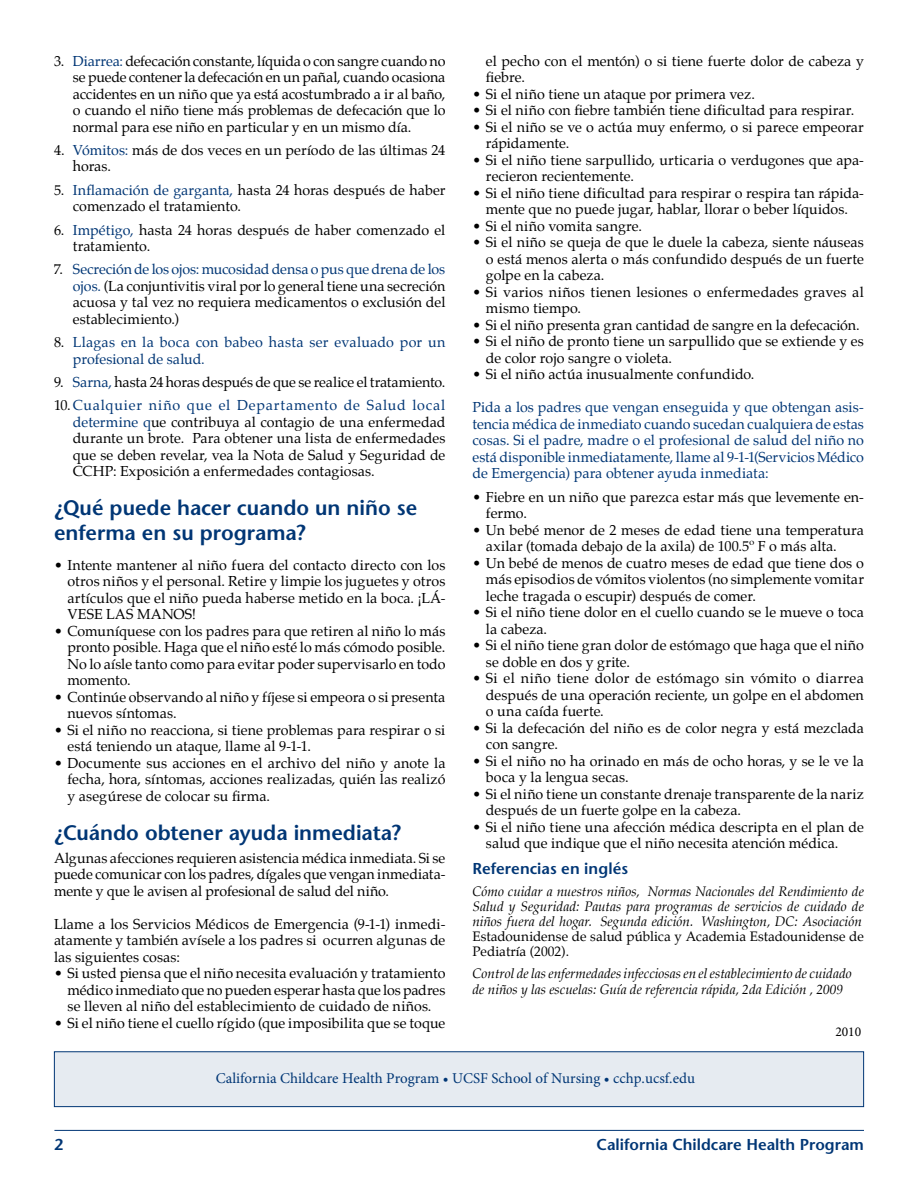
<style>
.page{position:relative;width:918px;height:1188px;background:#fff}
.page>*{position:absolute;margin:0;border:0;box-sizing:border-box;transform-origin:0 0}
.t1{font:600 21px/25.5px "Stone Sans";color:#003675}
.t2{font:600 15.75px "Stone Sans";color:#003675}
.t3{font:15px "Minion Pro";color:#003675}
.t4{font:14.25px/16.5px "Palatino";letter-spacing:.005em;color:#000}
.t5{font:14.25px/16.5px "Palatino";letter-spacing:.005em;color:#003675}
.t6{font:italic 13.5px/15px "Palatino";color:#000;text-align:justify}
.t7{font:13.5px/15px "Palatino";color:#000}
.t8{font:13.5px "Minion Pro";color:#000}
.s1{color:#003675}
.s2{color:#000}
</style>
<div class="page">
<hr style="left:54px;top:1130px;width:810px;height:1px;background:#003675">
<div style="left:54px;top:1051px;width:810px;height:56px;background:#e6ebf1;border:1px solid #003675"></div>
<p class="t4" style="left:73px;top:53px;width:374px;text-align:justify;text-indent:-19px">3. <span class="s1">Diarrea:</span> defecación constante, líquida o con sangre cuando no se puede contener la defecación en un pañal, cuando ocasiona accidentes en un niño que ya está acostumbrado a ir al baño, o cuando el niño tiene más problemas de defecación que lo normal para ese niño en particular y en un mismo día.</p>
<p class="t4" style="left:73px;top:142px;width:374px;text-indent:-19px">4. <span class="s1">Vómitos:</span> más de dos veces en un período de las últimas 24 horas.</p>
<p class="t4" style="left:73px;top:182px;width:374px;text-indent:-19px">5. <span class="s1">Inflamación de garganta,</span> hasta 24 horas después de haber comenzado el tratamiento.</p>
<p class="t4" style="left:73px;top:221px;width:374px;text-indent:-19px">6. <span class="s1">Impétigo,</span> hasta 24 horas después de haber comenzado el tratamiento.</p>
<p class="t4" style="left:73px;top:261px;width:374px;text-align:justify;text-indent:-19px">7. <span class="s1">Secreción de los ojos: mucosidad densa o pus que drena de los ojos.</span> (La conjuntivitis viral por lo general tiene una secreción acuosa y tal vez no requiera medicamentos o exclusión del establecimiento.)</p>
<p class="t5" style="left:73px;top:334px;width:374px;text-indent:-19px"><span class="s2">8.</span> Llagas en la boca con babeo hasta ser evaluado por un profesional de salud.</p>
<p class="t4" style="left:54px;top:370px;width:393px;line-height:23.2px">9. <span class="s1">Sarna,</span> hasta 24 horas después de que se realice el tratamiento.<br>10.<span class="s1">Cualquier niño que el Departamento de Salud local</span></p>
<p class="t4" style="left:73px;top:413px;width:374px;text-align:justify"><span class="s1">determine q</span>ue contribuya al contagio de una enfermedad durante un brote. Para obtener una lista de enfermedades que se deben revelar, vea la Nota de Salud y Seguridad de CCHP: Exposición a enfermedades contagiosas.</p>
<h1 class="t1" style="left:54px;top:495px;width:365px">¿Qué puede hacer cuando un niño se enferma en su programa?</h1>
<p class="t4" style="left:67px;top:557px;width:379px;text-align:justify;text-indent:-13px">• Intente mantener al niño fuera del contacto directo con los otros niños y el personal. Retire y limpie los juguetes y otros artículos que el niño pueda haberse metido en la boca. ¡LÁ-VESE LAS MANOS!</p>
<p class="t4" style="left:67px;top:623px;width:379px;text-align:justify;text-indent:-13px">• Comuníquese con los padres para que retiren al niño lo más pronto posible. Haga que el niño esté lo más cómodo posible.<br>No lo aísle tanto como para evitar poder supervisarlo en todo momento.</p>
<p class="t4" style="left:67px;top:689px;width:379px;text-indent:-13px">• Continúe observando al niño y fíjese si empeora o si presenta nuevos síntomas.</p>
<p class="t4" style="left:67px;top:722px;width:379px;text-indent:-13px">• Si el niño no reacciona, si tiene problemas para respirar o si está teniendo un ataque, llame al 9-1-1.</p>
<p class="t4" style="left:67px;top:755px;width:379px;text-align:justify;text-indent:-13px">• Documente sus acciones en el archivo del niño y anote la fecha, hora, síntomas, acciones realizadas, quién las realizó y asegúrese de colocar su firma.</p>
<h1 class="t1" style="left:54px;top:819px;width:348px">¿Cuándo obtener ayuda inmediata?</h1>
<p class="t4" style="left:54px;top:850px;width:393px;text-align:justify">Algunas afecciones requieren asistencia médica inmediata. Si se puede comunicar con los padres, dígales que vengan inmediata&shy;mente y que le avisen al profesional de salud del niño.</p>
<p class="t4" style="left:54px;top:916px;width:393px;text-align:justify">Llame a los Servicios Médicos de Emergencia (9-1-1) inmedi&shy;atamente y también avísele a los padres si ocurren algunas de las siguientes cosas:</p>
<p class="t4" style="left:67px;top:965px;width:379px;text-align:justify;text-indent:-13px">• Si usted piensa que el niño necesita evaluación y tratamiento médico inmediato que no pueden esperar hasta que los padres se lleven al niño del establecimiento de cuidado de niños.</p>
<p class="t4" style="left:54px;top:1015px;width:393px">• Si el niño tiene el cuello rígido (que imposibilita que se toque</p>
<p class="t4" style="left:486px;top:53px;width:379px">el pecho con el mentón) o si tiene fuerte dolor de cabeza y fiebre.</p>
<p class="t4" style="left:472px;top:86px;width:284px">• Si el niño tiene un ataque por primera vez.</p>
<p class="t4" style="left:472px;top:102px;width:383px">• Si el niño con fiebre también tiene dificultad para respirar.</p>
<p class="t4" style="left:486px;top:119px;width:379px;text-indent:-13px">• Si el niño se ve o actúa muy enfermo, o si parece empeorar rápidamente.</p>
<p class="t4" style="left:486px;top:152px;width:379px;text-indent:-13px">• Si el niño tiene sarpullido, urticaria o verdugones que apa&shy;recieron recientemente.</p>
<p class="t4" style="left:472px;top:185px;width:393px;text-align:center">• Si el niño tiene dificultad para respirar o respira tan rápida&shy;mente que no puede jugar, hablar, llorar o beber líquidos.</p>
<p class="t4" style="left:472px;top:218px;width:171px">• Si el niño vomita sangre.</p>
<p class="t4" style="left:486px;top:234px;width:380px;text-align:justify;text-indent:-13px">• Si el niño se queja de que le duele la cabeza, siente náuseas o está menos alerta o más confundido después de un fuerte golpe en la cabeza.</p>
<p class="t4" style="left:486px;top:284px;width:379px;text-indent:-13px">• Si varios niños tienen lesiones o enfermedades graves al mismo tiempo.</p>
<p class="t4" style="left:472px;top:317px;width:389px">• Si el niño presenta gran cantidad de sangre en la defecación.</p>
<p class="t4" style="left:486px;top:333px;width:379px;text-indent:-13px">• Si el niño de pronto tiene un sarpullido que se extiende y es de color rojo sangre o violeta.</p>
<p class="t4" style="left:472px;top:366px;width:284px">• Si el niño actúa inusualmente confundido.</p>
<p class="t5" style="left:472px;top:399px;width:393px;text-align:justify">Pida a los padres que vengan enseguida y que obtengan asis&shy;tencia médica de inmediato cuando sucedan cualquiera de estas cosas. Si el padre, madre o el profesional de salud del niño no está disponible inmediatamente, llame al 9-1-1(Servicios Médico de Emergencia) para obtener ayuda inmediata:</p>
<p class="t4" style="left:486px;top:488px;width:380px;text-indent:-13px">• Fiebre en un niño que parezca estar más que levemente en&shy;fermo.</p>
<p class="t4" style="left:486px;top:521px;width:379px;text-indent:-13px">• Un bebé menor de 2 meses de edad tiene una temperatura axilar (tomada debajo de la axila) de 100.5º F o más alta.</p>
<p class="t4" style="left:486px;top:554px;width:379px;text-align:justify;text-indent:-13px">• Un bebé de menos de cuatro meses de edad que tiene dos o más episodios de vómitos violentos (no simplemente vomitar leche tragada o escupir) después de comer.</p>
<p class="t4" style="left:486px;top:604px;width:379px;text-indent:-13px">• Si el niño tiene dolor en el cuello cuando se le mueve o toca la cabeza.</p>
<p class="t4" style="left:486px;top:637px;width:380px;text-indent:-13px">• Si el niño tiene gran dolor de estómago que haga que el niño se doble en dos y grite.</p>
<p class="t4" style="left:486px;top:670px;width:379px;text-align:justify;text-indent:-13px">• Si el niño tiene dolor de estómago sin vómito o diarrea después de una operación reciente, un golpe en el abdomen o una caída fuerte.</p>
<p class="t4" style="left:486px;top:719px;width:380px;text-indent:-13px">• Si la defecación del niño es de color negra y está mezclada con sangre.</p>
<p class="t4" style="left:486px;top:752px;width:380px;text-indent:-13px">• Si el niño no ha orinado en más de ocho horas, y se le ve la boca y la lengua secas.</p>
<p class="t4" style="left:486px;top:785px;width:380px;text-indent:-13px">• Si el niño tiene un constante drenaje transparente de la nariz después de un fuerte golpe en la cabeza.</p>
<p class="t4" style="left:486px;top:818px;width:380px;text-indent:-13px">• Si el niño tiene una afección médica descripta en el plan de salud que indique que el niño necesita atención médica.</p>
<p class="t2" style="left:472px;top:859px;width:157px">Referencias en inglés</p>
<p class="t6" style="left:472px;top:884px;width:393px">Cómo cuidar a nuestros niños, Normas Nacionales del Rendimiento de Salud y Seguridad: Pautas para programas de servicios de cuidado de niños fuera del hogar. Segunda edición. Washington, DC: Asociación</p>
<p class="t7" style="left:473px;top:929px;width:393px">Estadounidense de salud pública y Academia Estadounidense de<br>Pediatría (2002).</p>
<p class="t6" style="left:473px;top:965px;width:381px;line-height:16.2px">Control de las enfermedades infecciosas en el establecimiento de cuidado de niños y las escuelas: Guía de referencia rápida, 2da Edición , 2009</p>
<p class="t8" style="left:835px;top:1023px;width:27px">2010</p>
<p class="t3" style="left:216px;top:1068px;width:481px">California Childcare Health Program • UCSF School of Nursing • cchp.ucsf.edu</p>
<p class="t2" style="left:54px;top:1135px;width:11px">2</p>
<p class="t2" style="left:596px;top:1135px;width:269px">California Childcare Health Program</p>
</div>
